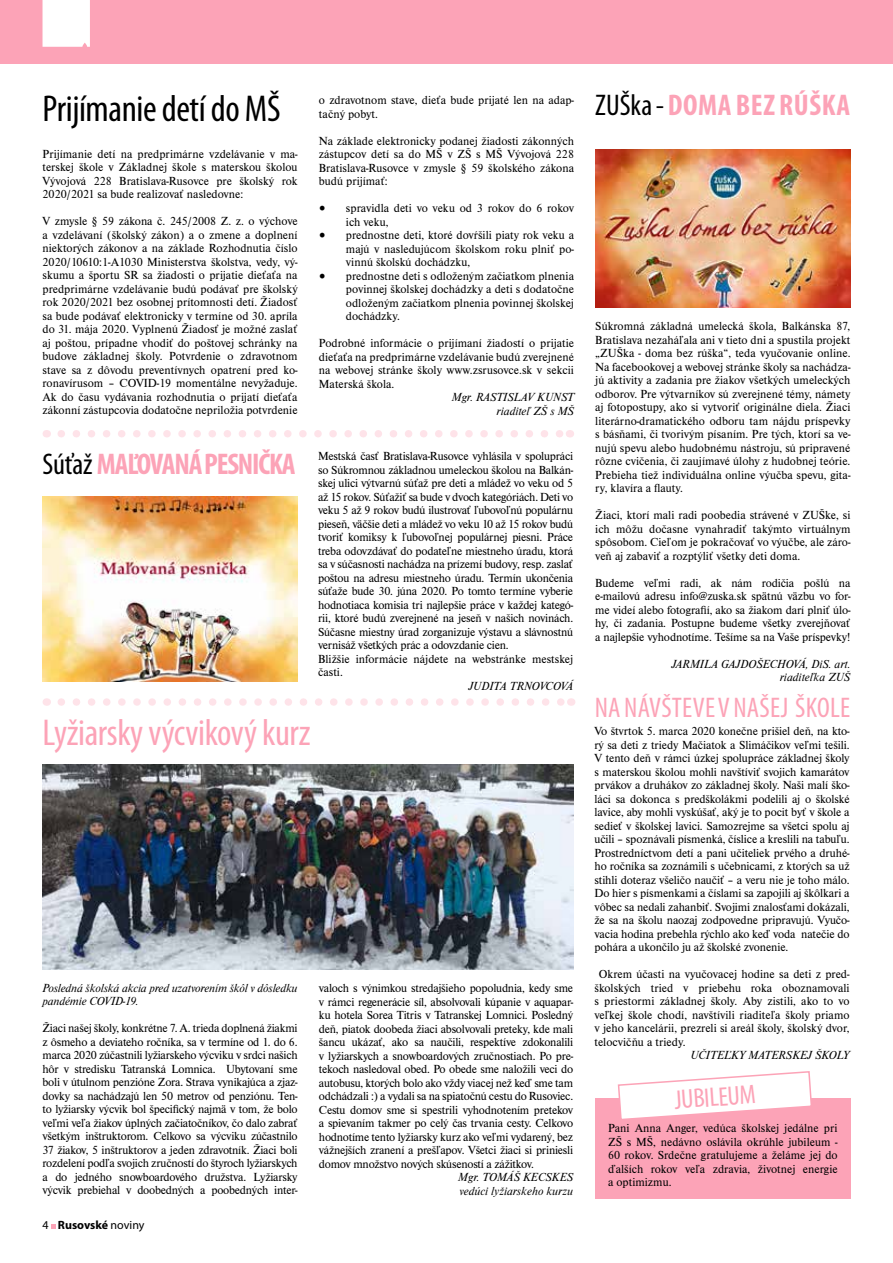
<style>
.page{position:relative;width:893px;height:1263px;background:#fff}
.page>*{position:absolute;margin:0;border:0;box-sizing:border-box;transform-origin:0 0}
.t1{font:condensed 37.5px "Myriad Pro";letter-spacing:-.01em;color:#fca3b7}
.t2{font:condensed 37.5px "Myriad Pro";letter-spacing:-.01em;color:#000}
.t3{font:700 condensed 30px "Myriad Pro";letter-spacing:-.04em;color:#fca3b7}
.t4{font:700 condensed 30px "Myriad Pro";letter-spacing:.02em;color:#fca3b7}
.t5{font:condensed 28.5px "Myriad Pro";letter-spacing:.01em;color:#fca3b7}
.t6{font:condensed 27px "Myriad Pro";color:#fca3b7}
.t7{font:12.15px/13.5px "Nimbus Roman DOT";letter-spacing:-.02em;color:#000;text-align:justify}
.t8{font:italic 12.15px/13.5px "Nimbus Roman DOT";color:#000}
.t9{font:12.15px/13.5px "Nimbus Roman DOT";color:#000}
.t10{font:700 12px "Myriad Pro";color:#000}
.s1{font-family:"Minion Pro";font-size:18px}
.s2{font-weight:400;color:#000}
.s3{font-weight:400}
</style>
<div class="page">
<div style="left:0;top:0;width:893px;height:64px;background:#fca3b7"></div>
<div style="left:43px;top:0;width:47px;height:47px;background:#fff"></div>
<svg style="left:51px;top:1224px;width:4px;height:4px"></svg>
<svg style="left:61px;top:430px;width:501px;height:7px"></svg>
<svg style="left:61px;top:698px;width:502px;height:8px"></svg>
<div style="left:595px;top:1099px;width:255px;height:100px;background:#fca3b7"></div>
<img style="left:43px;top:765px;width:530px;height:204px">
<img style="left:43px;top:496px;width:255px;height:186px">
<img style="left:595px;top:149px;width:255px;height:159px">
<svg style="left:617px;top:1071px;width:196px;height:48px"></svg>
<h1 class="t2" style="left:43px;top:88px;width:240px">Prijímanie detí do MŠ</h1>
<p class="t7" style="left:43px;top:147px;width:257px">Prijímanie detí na predprimárne vzdelávanie v ma&shy;terskej škole v Základnej škole s materskou školou Vývojová 228 Bratislava-Rusovce pre školský rok 2020/2021 sa bude realizovať nasledovne:</p>
<p class="t7" style="left:43px;top:215px;width:257px">V zmysle § 59 zákona č. 245/2008 Z. z. o výchove a vzdelávaní (školský zákon) a o zmene a doplnení niektorých zákonov a na základe Rozhodnutia číslo 2020/10610:1-A1030 Ministerstva školstva, vedy, vý&shy;skumu a športu SR sa žiadosti o prijatie dieťaťa na predprimárne vzdelávanie budú podávať pre školský rok 2020/2021 bez osobnej prítomnosti detí. Žiadosť sa bude podávať elektronicky v termíne od 30. apríla do 31. mája 2020. Vyplnenú Žiadosť je možné zaslať aj poštou, prípadne vhodiť do poštovej schránky na budove základnej školy. Potvrdenie o zdravotnom stave sa z dôvodu preventívnych opatrení pred ko&shy;ronavírusom – COVID-19 momentálne nevyžaduje.<br>Ak do času vydávania rozhodnutia o prijatí dieťaťa zákonní zástupcovia dodatočne nepriložia potvrdenie</p>
<p class="t9" style="left:319px;top:94px;width:257px">o zdravotnom stave, dieťa bude prijaté len na adap&shy;tačný pobyt.</p>
<p class="t7" style="left:319px;top:134px;width:257px">Na základe elektronicky podanej žiadosti zákonných zástupcov detí sa do MŠ v ZŠ s MŠ Vývojová 228<br>Bratislava-Rusovce v zmysle § 59 školského zákona budú prijímať:</p>
<p class="t9" style="left:346px;top:202px;width:230px;text-indent:-27px"><span class="s1">•</span> spravidla deti vo veku od 3 rokov do 6 rokov ich veku,</p>
<p class="t7" style="left:346px;top:229px;width:230px;text-indent:-27px"><span class="s1">•</span> prednostne deti, ktoré dovŕšili piaty rok veku a majú v nasledujúcom školskom roku plniť po&shy;vinnú školskú dochádzku,</p>
<p class="t7" style="left:346px;top:269px;width:230px;text-indent:-27px"><span class="s1">•</span> prednostne deti s odloženým začiatkom plnenia povinnej školskej dochádzky a deti s dodatočne odloženým začiatkom plnenia povinnej školskej dochádzky.</p>
<p class="t7" style="left:319px;top:337px;width:257px">Podrobné informácie o prijímaní žiadostí o prijatie dieťaťa na predprimárne vzdelávanie budú zverejnené na webovej stránke školy www.zsrusovce.sk v sekcii Materská škola.</p>
<p class="t8" style="left:452px;top:391px;width:124px;text-align:right">Mgr. RASTISLAV KUNST riaditeľ ZŠ s MŠ</p>
<h2 class="t3" style="left:43px;top:448px;width:255px"><span class="s2">Súťaž</span> MAĽOVANÁ PESNIČKA</h2>
<p class="t7" style="left:318px;top:450px;width:257px;text-align:left">Mestská časť Bratislava-Rusovce vyhlásila v spolupráci so Súkromnou základnou umeleckou školou na Balkán&shy;skej ulici výtvarnú súťaž pre deti a mládež vo veku od 5 až 15 rokov. Súťažiť sa bude v dvoch kategóriách. Deti vo veku 5 až 9 rokov budú ilustrovať ľubovoľnú populárnu pieseň, väčšie deti a mládež vo veku 10 až 15 rokov budú tvoriť komiksy k ľubovoľnej populárnej piesni. Práce treba odovzdávať do podateľne miestneho úradu, ktorá sa v súčasnosti nachádza na prízemí budovy, resp. zaslať poštou na adresu miestneho úradu. Termín ukončenia súťaže bude 30. júna 2020. Po tomto termíne vyberie hodnotiaca komisia tri najlepšie práce v každej kategó&shy;rii, ktoré budú zverejnené na jeseň v našich novinách.<br>Súčasne miestny úrad zorganizuje výstavu a slávnostnú vernisáž všetkých prác a odovzdanie cien.<br>Bližšie informácie nájdete na webstránke mestskej časti.</p>
<p class="t8" style="left:468px;top:679px;width:106px">JUDITA TRNOVCOVÁ</p>
<h1 class="t1" style="left:43px;top:713px;width:270px">Lyžiarsky výcvikový kurz</h1>
<p class="t8" style="left:43px;top:981px;width:257px">Posledná školská akcia pred uzatvorením škôl v dôsledku pandémie COVID-19.</p>
<p class="t7" style="left:43px;top:1022px;width:257px">Žiaci našej školy, konkrétne 7. A. trieda doplnená žiakmi z ôsmeho a deviateho ročníka, sa v termíne od 1. do 6. marca 2020 zúčastnili lyžiarskeho výcviku v srdci našich hôr v stredisku Tatranská Lomnica. Ubytovaní sme boli v útulnom penzióne Zora. Strava vynikajúca a zjaz&shy;dovky sa nachádzajú len 50 metrov od penziónu. Ten&shy;to lyžiarsky výcvik bol špecifický najmä v tom, že bolo veľmi veľa žiakov úplných začiatočníkov, čo dalo zabrať všetkým inštruktorom. Celkovo sa výcviku zúčastnilo 37 žiakov, 5 inštruktorov a jeden zdravotník. Žiaci boli rozdelení podľa svojich zručností do štyroch lyžiarskych a do jedného snowboardového družstva. Lyžiarsky výcvik prebiehal v doobedných a poobedných inter-</p>
<p class="t10" style="left:43px;top:1219px;width:103px"><span class="s3">4</span> Rusovské <span class="s3">noviny</span></p>
<p class="t7" style="left:319px;top:982px;width:256px">valoch s výnimkou stredajšieho popoludnia, kedy sme v rámci regenerácie síl, absolvovali kúpanie v aquapar&shy;ku hotela Sorea Titris v Tatranskej Lomnici. Posledný deň, piatok doobeda žiaci absolvovali preteky, kde mali šancu ukázať, ako sa naučili, respektíve zdokonalili v lyžiarskych a snowboardových zručnostiach. Po pre&shy;tekoch nasledoval obed. Po obede sme naložili veci do autobusu, ktorých bolo ako vždy viacej než keď sme tam odchádzali :) a vydali sa na spiatočnú cestu do Rusoviec.<br>Cestu domov sme si spestrili vyhodnotením pretekov a spievaním takmer po celý čas trvania cesty. Celkovo hodnotíme tento lyžiarsky kurz ako veľmi vydarený, bez vážnejších zranení a prešľapov. Všetci žiaci si priniesli domov množstvo nových skúseností a zážitkov.</p>
<p class="t8" style="left:458px;top:1171px;width:116px">Mgr. TOMÁŠ KECSKES vedúci lyžiarskeho kurzu</p>
<h2 class="t4" style="left:595px;top:89px;width:256px"><span class="s2">ZUŠka -</span> DOMA BEZ RÚŠKA</h2>
<p class="t7" style="left:595px;top:320px;width:257px">Súkromná základná umelecká škola, Balkánska 87, Bratislava nezaháľala ani v tieto dni a spustila projekt „ZUŠka - doma bez rúška“, teda vyučovanie online.<br>Na facebookovej a webovej stránke školy sa nachádza&shy;jú aktivity a zadania pre žiakov všetkých umeleckých odborov. Pre výtvarníkov sú zverejnené témy, námety aj fotopostupy, ako si vytvoriť originálne diela. Žiaci literárno-dramatického odboru tam nájdu príspevky s básňami, či tvorivým písaním. Pre tých, ktorí sa ve&shy;nujú spevu alebo hudobnému nástroju, sú pripravené rôzne cvičenia, či zaujímavé úlohy z hudobnej teórie.<br>Prebieha tiež individuálna online výučba spevu, gita&shy;ry, klavíra a flauty.</p>
<p class="t7" style="left:595px;top:509px;width:257px">Žiaci, ktorí mali radi poobedia strávené v ZUŠke, si ich môžu dočasne vynahradiť takýmto virtuálnym spôsobom. Cieľom je pokračovať vo výučbe, ale záro&shy;veň aj zabaviť a rozptýliť všetky deti doma.</p>
<p class="t7" style="left:595px;top:576px;width:257px">Budeme veľmi radi, ak nám rodičia pošlú na e-mailovú adresu info@zuska.sk spätnú väzbu vo for&shy;me videí alebo fotografií, ako sa žiakom darí plniť úlo&shy;hy, či zadania. Postupne budeme všetky zverejňovať a najlepšie vyhodnotíme. Tešíme sa na Vaše príspevky!</p>
<p class="t8" style="left:671px;top:657px;width:180px;text-align:right">JARMILA GAJDOŠECHOVÁ, DiS. art. riaditeľka ZUŠ</p>
<h3 class="t5" style="left:595px;top:692px;width:257px">NA NÁVŠTEVE V NAŠEJ ŠKOLE</h3>
<p class="t7" style="left:594px;top:725px;width:257px">Vo štvrtok 5. marca 2020 konečne prišiel deň, na kto&shy;rý sa deti z triedy Mačiatok a Slimáčikov veľmi tešili.<br>V tento deň v rámci úzkej spolupráce základnej školy s materskou školou mohli navštíviť svojich kamarátov prvákov a druhákov zo základnej školy. Naši malí ško&shy;láci sa dokonca s predškolákmi podelili aj o školské lavice, aby mohli vyskúšať, aký je to pocit byť v škole a sedieť v školskej lavici. Samozrejme sa všetci spolu aj učili – spoznávali písmenká, číslice a kreslili na tabuľu.<br>Prostredníctvom detí a pani učiteliek prvého a druhé&shy;ho ročníka sa zoznámili s učebnicami, z ktorých sa už stihli doteraz všeličo naučiť – a veru nie je toho málo.<br>Do hier s písmenkami a číslami sa zapojili aj škôlkari a vôbec sa nedali zahanbiť. Svojimi znalosťami dokázali, že sa na školu naozaj zodpovedne pripravujú. Vyučo&shy;vacia hodina prebehla rýchlo ako keď voda natečie do pohára a ukončilo ju až školské zvonenie.</p>
<p class="t7" style="left:594px;top:968px;width:257px;text-indent:4px">Okrem účasti na vyučovacej hodine sa deti z pred&shy;školských tried v priebehu roka oboznamovali s priestormi základnej školy. Aby zistili, ako to vo veľkej škole chodí, navštívili riaditeľa školy priamo v jeho kancelárii, prezreli si areál školy, školský dvor, telocvičňu a triedy.</p>
<p class="t8" style="left:690px;top:1049px;width:161px">UČITEĽKY MATERSKEJ ŠKOLY</p>
<h3 class="t6" style="left:673px;top:1085px;width:83px;rotate:-4deg">JUBILEUM</h3>
<p class="t7" style="left:608px;top:1122px;width:231px">Pani Anna Anger, vedúca školskej jedálne pri ZŠ s MŠ, nedávno oslávila okrúhle jubileum - 60 rokov. Srdečne gratulujeme a želáme jej do ďalších rokov veľa zdravia, životnej energie a optimizmu.</p>
</div>
